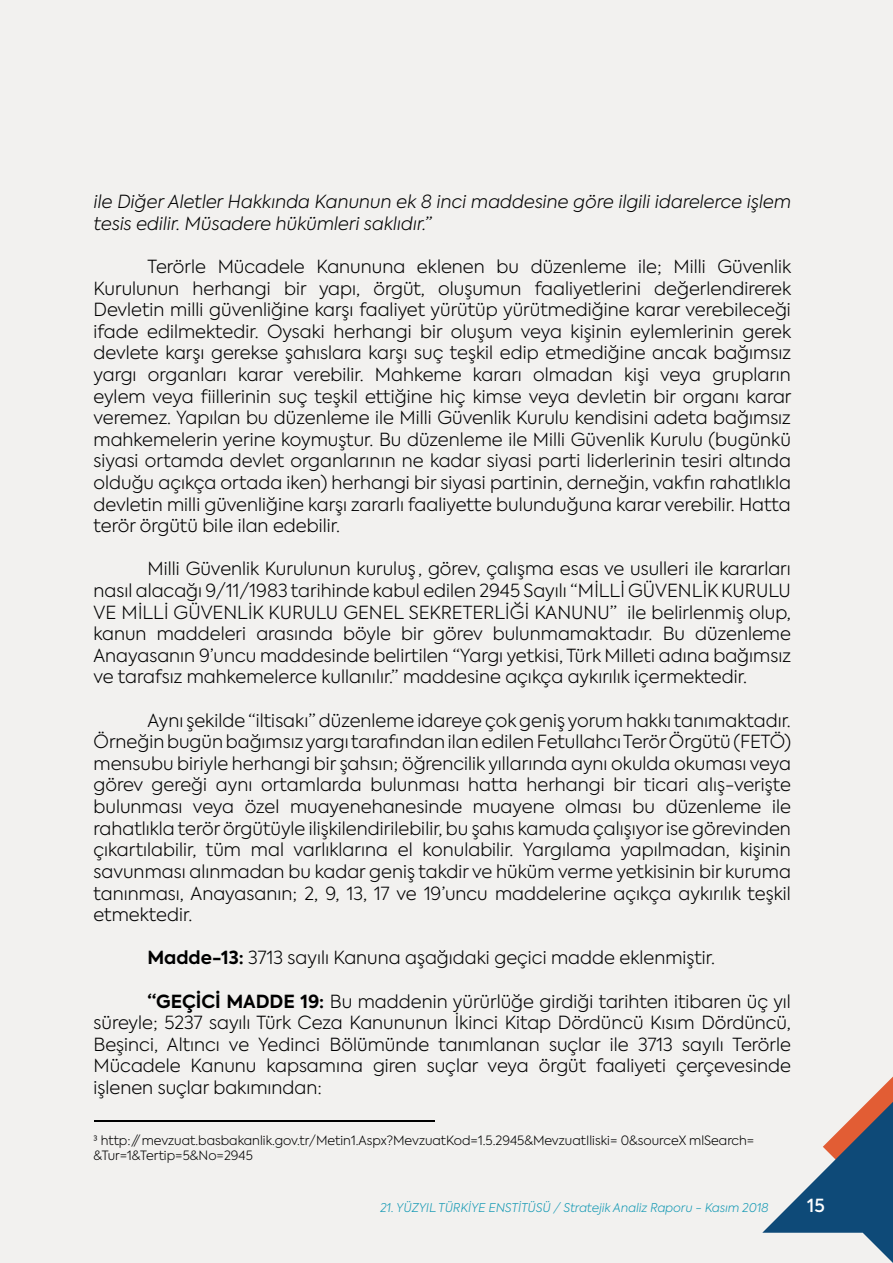
<style>
.page{position:relative;width:893px;height:1263px;background:#f2f1ef}
.page>*{position:absolute;margin:0;border:0;box-sizing:border-box;transform-origin:0 0}
.t1{font:300 18px/21.6px "Axiforma";color:#000;text-align:justify}
.t2{font:italic 300 18px/21.6px "Axiforma";color:#000}
.t3{font:500 18px "Axiforma";color:#fff}
.t4{font:300 12.75px/15.3px "Axiforma";color:#000}
.t5{font:italic 300 12px "Axiforma";color:#1499b4}
.s1{font-weight:700}
</style>
<div class="page">
<svg style="left:762px;top:1076px;width:131px;height:187px"></svg>
<hr style="left:94px;top:1120px;width:340px;height:2px;background:#000">
<p class="t2" style="left:94px;top:191px;width:699px">ile Diğer Aletler Hakkında Kanunun ek 8 inci maddesine göre ilgili idarelerce işlem tesis edilir. Müsadere hükümleri saklıdır.”</p>
<p class="t1" style="left:94px;top:256px;width:699px;text-indent:54px">Terörle Mücadele Kanununa eklenen bu düzenleme ile; Milli Güvenlik Kurulunun herhangi bir yapı, örgüt, oluşumun faaliyetlerini değerlendirerek Devletin milli güvenliğine karşı faaliyet yürütüp yürütmediğine karar verebileceği ifade edilmektedir. Oysaki herhangi bir oluşum veya kişinin eylemlerinin gerek devlete karşı gerekse şahıslara karşı suç teşkil edip etmediğine ancak bağımsız yargı organları karar verebilir. Mahkeme kararı olmadan kişi veya grupların eylem veya fiillerinin suç teşkil ettiğine hiç kimse veya devletin bir organı karar veremez. Yapılan bu düzenleme ile Milli Güvenlik Kurulu kendisini adeta bağımsız mahkemelerin yerine koymuştur. Bu düzenleme ile Milli Güvenlik Kurulu (bugünkü siyasi ortamda devlet organlarının ne kadar siyasi parti liderlerinin tesiri altında olduğu açıkça ortada iken) herhangi bir siyasi partinin, derneğin, vakfın rahatlıkla devletin milli güvenliğine karşı zararlı faaliyette bulunduğuna karar verebilir. Hatta terör örgütü bile ilan edebilir.</p>
<p class="t1" style="left:94px;top:558px;width:699px;text-indent:54px">Milli Güvenlik Kurulunun kuruluş̧, görev, çalışma esas ve usulleri ile kararları nasıl alacağı 9/11/1983 tarihinde kabul edilen 2945 Sayılı “Mİ LLİ GÜVENLİ K KURULU VE MİLLİ GÜVENLİK KURULU GENEL SEKRETERLİĞİ</p>
<p class="t1" style="left:94px;top:601px;width:699px;text-indent:441px">KANUNU” ile belirlenmiş olup, kanun maddeleri arasında böyle bir görev bulunmamaktadır. Bu düzenleme Anayasanın 9’uncu maddesinde belirtilen “Yargı yetkisi, Türk Milleti adına bağımsız ve tarafsız mahkemelerce kullanılır.” maddesine açıkça aykırılık içermektedir.</p>
<p class="t1" style="left:94px;top:709px;width:699px;text-indent:54px">Aynı şekilde “iltisakı” düzenleme idareye çok geniş yorum hakkı tanımaktadır.<br>Örneğin bugün bağımsız yargı tarafından ilan edilen Fetullahcı Terör Örgütü (FETÖ) mensubu biriyle herhangi bir şahsın; öğrencilik yıllarında aynı okulda okuması veya görev gereği aynı ortamlarda bulunması hatta herhangi bir ticari alış-verişte bulunması veya özel muayenehanesinde muayene olması bu düzenleme ile rahatlıkla terör örgütüyle ilişkilendirilebilir, bu şahıs kamuda çalışıyor ise görevinden çıkartılabilir, tüm mal varlıklarına el konulabilir. Yargılama yapılmadan, kişinin savunması alınmadan bu kadar geniş takdir ve hüküm verme yetkisinin bir kuruma tanınması, Anayasanın; 2, 9, 13, 17 ve 19’uncu maddelerine açıkça aykırılık teşkil etmektedir.</p>
<p class="t1" style="left:148px;top:947px;width:569px"><span class="s1">Madde-13:</span> 3713 sayılı Kanuna aşağıdaki geçici madde eklenmiştir.</p>
<p class="t1" style="left:94px;top:990px;width:699px;text-indent:54px"><span class="s1">“GEÇİCİ MADDE 19:</span> Bu maddenin yürürlüğe girdiği tarihten itibaren üç yıl süreyle; 5237 sayılı Türk Ceza Kanununun İkinci Kitap Dördüncü Kısım Dördüncü, Beşinci, Altıncı ve Yedinci Bölümünde tanımlanan suçlar ile 3713 sayılı Terörle Mücadele Kanunu kapsamına giren suçlar veya örgüt faaliyeti çerçevesinde işlenen suçlar bakımından:</p>
<p class="t4" style="left:94px;top:1132px;width:662px">3 http: // mevzuat.basbakanlik.gov.tr/Metin1.Aspx?MevzuatKod=1.5.2945&amp;MevzuatIliski= 0&amp;sourceX mlSearch= &amp;Tur=1&amp;Tertip=5&amp;No=2945</p>
<p class="t5" style="left:380px;top:1199px;width:390px">21. YÜZYIL TÜRKİYE ENSTİTÜSÜ / Stratejik Analiz Raporu - Kasım 2018</p>
<p class="t3" style="left:807px;top:1193px;width:19px">15</p>
</div>
